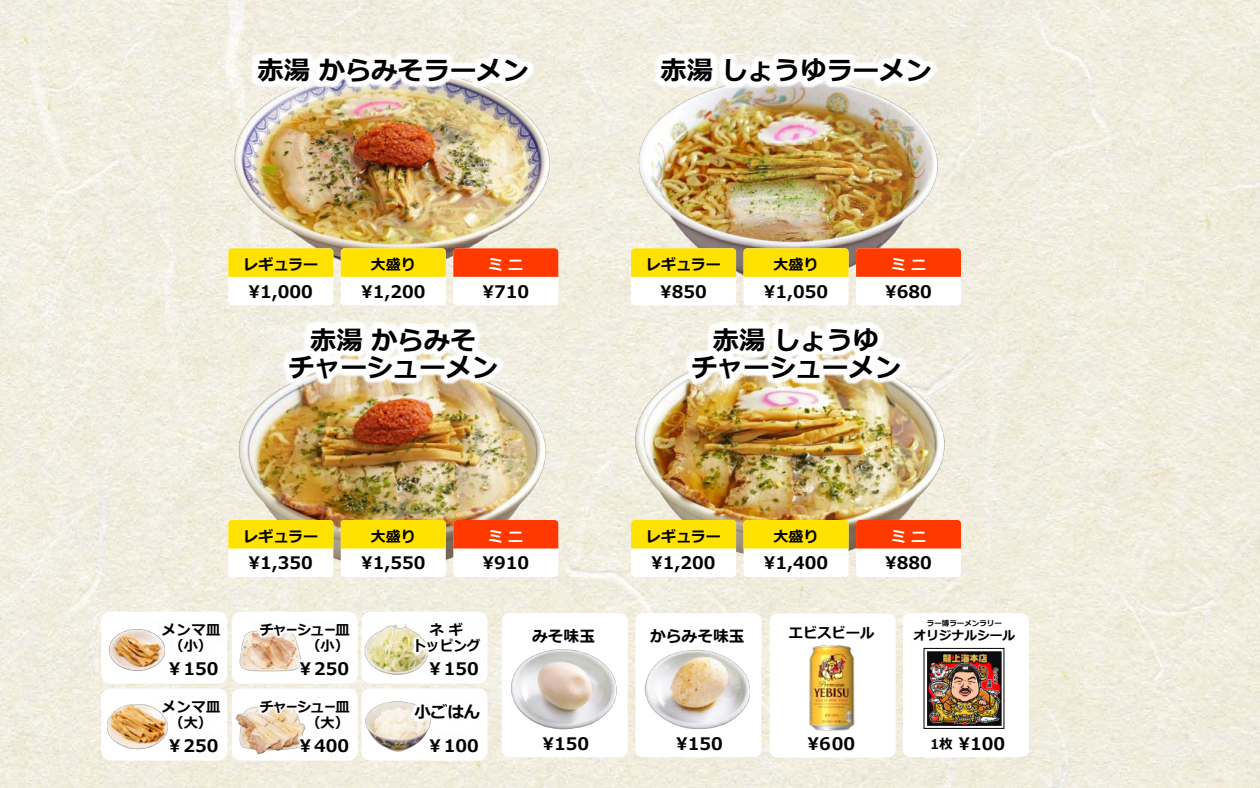
<style>
.page{position:relative;width:1260px;height:788px;background:#fff}
.page>*{position:absolute;margin:0;border:0;box-sizing:border-box;transform-origin:0 0}
.t1{font:700 26.25px/27px "Meiryo";color:#000;text-align:center}
.t2{font:700 17.25px "Meiryo";color:#000}
.t3{font:700 16.5px "Meiryo";color:#000}
.t4{font:700 15.75px "Meiryo";color:#000}
.t5{font:700 15px "Meiryo";color:#000}
.t6{font:700 15px "Meiryo";color:#fff}
.t7{font:700 14.25px/16.5px "Meiryo";color:#000;text-align:center}
.t8{font:700 14.25px/16.5px "Meiryo";letter-spacing:-.03em;color:#000;text-align:right}
.t9{font:700 12.75px "Meiryo";color:#000}
.t10{font:700 7.5px "Meiryo";color:#000}
.s1{font-size:13.5px}
</style>
<div class="page">
<img style="left:1px;top:0;width:1259px;height:788px">
<img style="left:612px;top:46px;width:350px;height:264px">
<img style="left:226px;top:125px;width:333px;height:165px">
<img style="left:221px;top:50px;width:345px;height:75px">
<img style="left:624px;top:50px;width:344px;height:75px">
<img style="left:605px;top:316px;width:365px;height:258px">
<img style="left:232px;top:395px;width:319px;height:185px">
<img style="left:221px;top:320px;width:345px;height:75px">
<img style="left:624px;top:320px;width:344px;height:75px">
<div style="left:228px;top:248px;width:105px;height:57px;background:#fff;border-radius:4px"></div>
<svg style="left:228px;top:248px;width:105px;height:29px;background:#fee205"></svg>
<div style="left:341px;top:248px;width:105px;height:57px;background:#fff;border-radius:4px"></div>
<svg style="left:341px;top:248px;width:105px;height:29px;background:#fee104"></svg>
<div style="left:453px;top:248px;width:105px;height:57px;background:#fff;border-radius:4px"></div>
<svg style="left:453px;top:248px;width:105px;height:29px;background:#fe3c04"></svg>
<div style="left:631px;top:248px;width:105px;height:57px;background:#fff;border-radius:4px"></div>
<svg style="left:631px;top:248px;width:105px;height:29px;background:#fee204"></svg>
<div style="left:744px;top:248px;width:105px;height:57px;background:#fff;border-radius:4px"></div>
<svg style="left:744px;top:248px;width:105px;height:29px;background:#fee104"></svg>
<div style="left:856px;top:248px;width:105px;height:57px;background:#fff;border-radius:4px"></div>
<svg style="left:856px;top:248px;width:105px;height:29px;background:#fe3c04"></svg>
<div style="left:228px;top:520px;width:105px;height:57px;background:#fff;border-radius:4px"></div>
<div style="left:228px;top:520px;width:105px;height:28px;background:#ffe200"></div>
<div style="left:341px;top:520px;width:105px;height:57px;background:#fff;border-radius:4px"></div>
<div style="left:341px;top:520px;width:105px;height:28px;background:#ffe200"></div>
<div style="left:453px;top:520px;width:105px;height:57px;background:#fff;border-radius:4px"></div>
<div style="left:453px;top:520px;width:105px;height:28px;background:#ff3900"></div>
<div style="left:631px;top:520px;width:105px;height:57px;background:#fff;border-radius:4px"></div>
<div style="left:631px;top:520px;width:105px;height:28px;background:#ffe200"></div>
<div style="left:744px;top:520px;width:105px;height:57px;background:#fff;border-radius:4px"></div>
<div style="left:744px;top:520px;width:105px;height:28px;background:#ffe200"></div>
<div style="left:856px;top:520px;width:105px;height:57px;background:#fff;border-radius:4px"></div>
<div style="left:856px;top:520px;width:105px;height:28px;background:#ff3900"></div>
<div style="left:502px;top:613px;width:126px;height:144px;background:#fff;border-radius:8px"></div>
<img style="left:510px;top:649px;width:107px;height:81px">
<div style="left:635px;top:613px;width:126px;height:144px;background:#fff;border-radius:8px"></div>
<img style="left:644px;top:649px;width:106px;height:80px">
<div style="left:903px;top:613px;width:126px;height:144px;background:#fff;border-radius:8px"></div>
<img style="left:927px;top:651px;width:75px;height:75px">
<div style="left:770px;top:613px;width:126px;height:144px;background:#fff;border-radius:8px"></div>
<img style="left:809px;top:645px;width:46px;height:86px">
<div style="left:361px;top:688px;width:126px;height:72px;background:#fff;border-radius:9px"></div>
<img style="left:424px;top:759px;width:58px;height:2px">
<img style="left:357px;top:697px;width:72px;height:58px">
<img style="left:410px;top:699px;width:19px;height:29px">
<img style="left:412px;top:701px;width:19px;height:27px">
<div style="left:101px;top:611px;width:126px;height:72px;background:#fff;border-radius:9px"></div>
<img style="left:164px;top:683px;width:57px;height:2px">
<img style="left:101px;top:629px;width:64px;height:42px">
<div style="left:101px;top:688px;width:126px;height:72px;background:#fff;border-radius:9px"></div>
<img style="left:164px;top:760px;width:57px;height:1px">
<img style="left:95px;top:698px;width:73px;height:56px">
<div style="left:232px;top:611px;width:126px;height:72px;background:#fff;border-radius:9px"></div>
<img style="left:229px;top:624px;width:65px;height:53px">
<img style="left:256px;top:624px;width:1px;height:36px">
<img style="left:257px;top:624px;width:54px;height:36px">
<img style="left:294px;top:657px;width:58px;height:28px">
<div style="left:232px;top:688px;width:126px;height:72px;background:#fff;border-radius:9px"></div>
<img style="left:227px;top:700px;width:67px;height:58px">
<img style="left:256px;top:700px;width:1px;height:36px">
<img style="left:257px;top:700px;width:49px;height:36px">
<img style="left:294px;top:734px;width:58px;height:27px">
<div style="left:361px;top:611px;width:126px;height:72px;background:#fff;border-radius:9px"></div>
<img style="left:424px;top:682px;width:58px;height:3px">
<img style="left:350px;top:619px;width:76px;height:63px">
<img style="left:410px;top:619px;width:16px;height:1px">
<img style="left:410px;top:620px;width:18px;height:40px">
<h1 class="t1" style="left:258px;top:58px;width:273px">赤湯 からみそラーメン</h1>
<h1 class="t1" style="left:660px;top:58px;width:273px">赤湯 しょうゆラーメン</h1>
<p class="t5" style="left:243px;top:254px;width:76px">レギュラー</p>
<p class="t2" style="left:249px;top:279px;width:66px">\1,000</p>
<p class="t5" style="left:371px;top:254px;width:47px">大盛り</p>
<p class="t2" style="left:361px;top:279px;width:66px">\1,200</p>
<p class="t6" style="left:488px;top:254px;width:36px">ミ ニ</p>
<p class="t2" style="left:482px;top:279px;width:48px">\710</p>
<p class="t5" style="left:646px;top:254px;width:76px">レギュラー</p>
<p class="t2" style="left:660px;top:279px;width:48px">\850</p>
<p class="t5" style="left:774px;top:254px;width:46px">大盛り</p>
<p class="t2" style="left:764px;top:279px;width:66px">\1,050</p>
<p class="t6" style="left:891px;top:254px;width:36px">ミ ニ</p>
<p class="t2" style="left:885px;top:279px;width:48px">\680</p>
<h1 class="t1" style="left:288px;top:328px;width:211px">赤湯 からみそ<br>チャーシューメン</h1>
<h1 class="t1" style="left:691px;top:328px;width:212px">赤湯 しょうゆ<br>チャーシューメン</h1>
<p class="t7" style="left:162px;top:622px;width:60px">メンマ皿（小）</p>
<p class="t2" style="left:166px;top:656px;width:54px">￥150</p>
<p class="t7" style="left:162px;top:699px;width:60px">メンマ皿（大）</p>
<p class="t2" style="left:166px;top:733px;width:54px">￥250</p>
<p class="t5" style="left:243px;top:525px;width:76px">レギュラー</p>
<p class="t2" style="left:249px;top:550px;width:66px">\1,350</p>
<p class="t5" style="left:371px;top:525px;width:47px">大盛り</p>
<p class="t2" style="left:361px;top:550px;width:66px">\1,550</p>
<p class="t6" style="left:488px;top:525px;width:36px">ミ ニ</p>
<p class="t2" style="left:482px;top:550px;width:48px">\910</p>
<p class="t8" style="left:260px;top:622px;width:92px">チャーシュー皿（小）</p>
<p class="t2" style="left:297px;top:656px;width:54px">￥250</p>
<p class="t8" style="left:260px;top:699px;width:92px">チャーシュー皿（大）</p>
<p class="t2" style="left:297px;top:733px;width:54px">￥400</p>
<p class="t7" style="left:413px;top:622px;width:69px">ネ ギ<br>トッピング</p>
<p class="t2" style="left:427px;top:656px;width:54px">￥150</p>
<p class="t3" style="left:414px;top:700px;width:67px">小ごはん</p>
<p class="t2" style="left:427px;top:733px;width:54px">￥100</p>
<p class="t4" style="left:532px;top:625px;width:64px">みそ味玉</p>
<p class="t2" style="left:542px;top:731px;width:48px">\150</p>
<p class="t5" style="left:646px;top:525px;width:76px">レギュラー</p>
<p class="t2" style="left:651px;top:550px;width:66px">\1,200</p>
<p class="t4" style="left:650px;top:625px;width:96px">からみそ味玉</p>
<p class="t5" style="left:774px;top:525px;width:46px">大盛り</p>
<p class="t2" style="left:764px;top:550px;width:66px">\1,400</p>
<p class="t6" style="left:891px;top:525px;width:36px">ミ ニ</p>
<p class="t2" style="left:885px;top:550px;width:48px">\880</p>
<p class="t7" style="left:789px;top:625px;width:87px">エビスビール</p>
<p class="t10" style="left:927px;top:618px;width:76px">ラー博ラーメンラリー</p>
<p class="t9" style="left:913px;top:626px;width:103px">オリジナルシール</p>
<p class="t2" style="left:676px;top:731px;width:48px">\150</p>
<p class="t2" style="left:808px;top:731px;width:49px">\600</p>
<p class="t2" style="left:930px;top:731px;width:77px"><span class="s1">1枚</span> \100</p>
</div>
